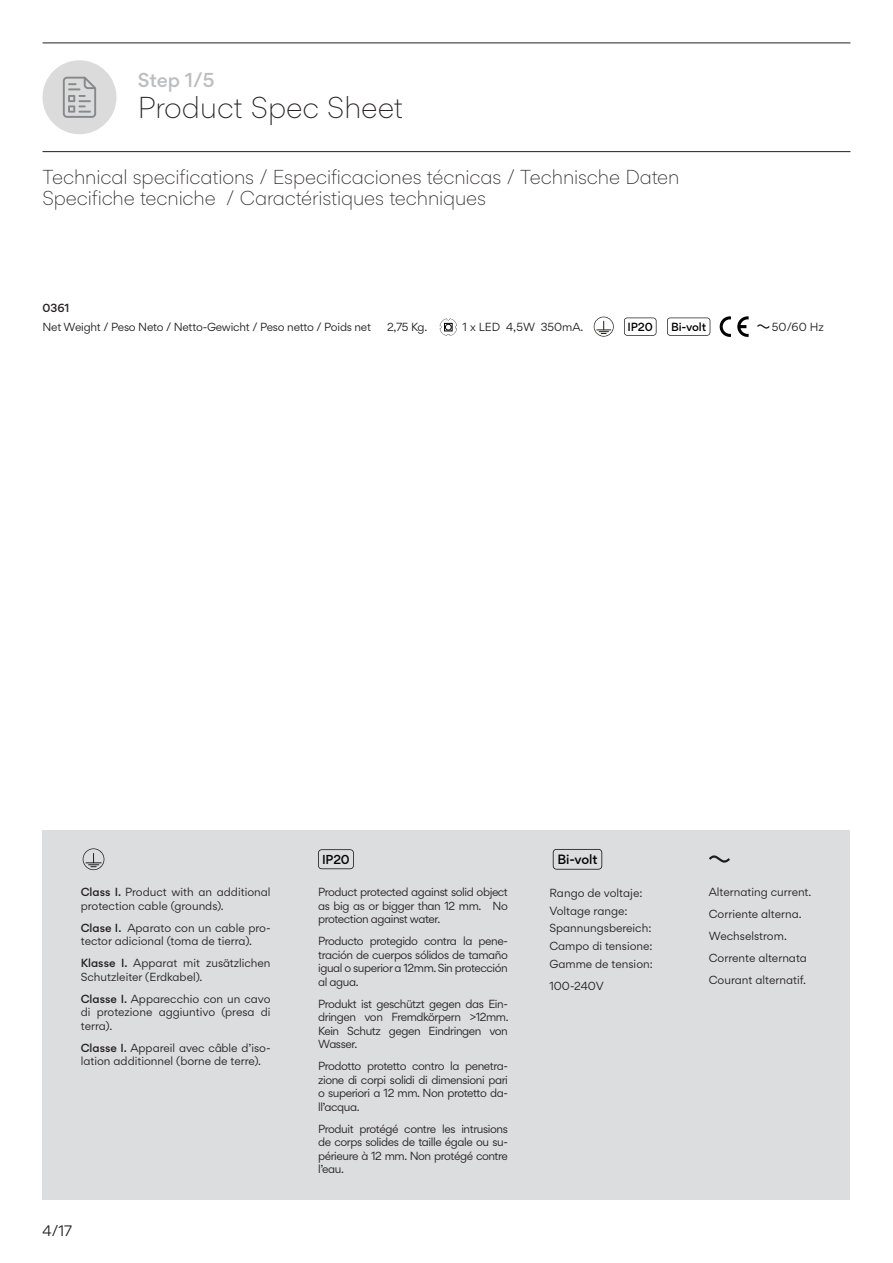
<style>
.page{position:relative;width:893px;height:1263px;background:#fff}
.page>*{position:absolute;margin:0;border:0;box-sizing:border-box;transform-origin:0 0}
.Texto_Ficha_Tripa_20{font:300 27px "Gordita";color:#231f20}
.t1{font:300 18px "Gordita";letter-spacing:-.005em;color:#231f20}
.Texto_Ficha_Tripa_20-2{font:500 18px "Gordita";color:#bcbdc0}
.t2{font:13.5px "Gordita";color:#231f20}
.t3{font:500 12px "Gordita";letter-spacing:-.015em;color:#010101}
.t4{font:500 11.55px "Gordita";color:#010101}
.t5{font:10.5px/13.5px "Gordita";letter-spacing:-.01em;color:#231f20;text-align:justify}
.t6{font:500 10.5px "Gordita";letter-spacing:-.015em;color:#010101}
.t7{font:500 10.5px "Gordita";color:#231f20}
.s1{font-weight:500}
</style>
<div class="page">
<hr style="left:43px;top:43px;width:807px;height:1px;background:#231f20">
<div style="left:43px;top:60px;width:73px;height:74px;background:#dadbda;border-radius:50%"></div>
<svg style="left:63px;top:77px;width:33px;height:41px"></svg>
<hr style="left:43px;top:151px;width:807px;height:1px;background:#231f20">
<div style="left:43px;top:830px;width:807px;height:369px;background:#dcdddf"></div>
<svg style="left:318px;top:849px;width:36px;height:20px"></svg>
<svg style="left:83px;top:848px;width:21px;height:22px"></svg>
<svg style="left:709px;top:855px;width:21px;height:8px"></svg>
<svg style="left:553px;top:849px;width:49px;height:20px"></svg>
<svg style="left:594px;top:317px;width:20px;height:20px"></svg>
<svg style="left:720px;top:316px;width:11px;height:21px"></svg>
<svg style="left:737px;top:316px;width:12px;height:21px"></svg>
<svg style="left:624px;top:318px;width:32px;height:18px"></svg>
<svg style="left:757px;top:324px;width:13px;height:5px"></svg>
<svg style="left:440px;top:318px;width:17px;height:18px"></svg>
<svg style="left:667px;top:318px;width:43px;height:18px"></svg>
<p class="Texto_Ficha_Tripa_20-2" style="left:138px;top:66px;width:78px">Step 1/5</p>
<p class="Texto_Ficha_Tripa_20" style="left:138px;top:88px;width:267px">Product Spec Sheet</p>
<p class="t1" style="left:43px;top:163px;width:638px">Technical specifications / Especificaciones técnicas / Technische Daten</p>
<p class="t1" style="left:43px;top:184px;width:445px">Specifiche tecniche / Caractéristiques techniques</p>
<p class="t7" style="left:43px;top:300px;width:28px">0361</p>
<p class="t5" style="left:43px;top:320px;width:330px">Net Weight / Peso Neto / Netto-Gewicht / Peso netto / Poids net</p>
<p class="t5" style="left:387px;top:320px;width:42px">2,75 Kg.</p>
<p class="t6" style="left:671px;top:319px;width:37px">Bi-volt</p>
<p class="t5" style="left:463px;top:320px;width:122px">1 x LED 4,5W 350mA.</p>
<p class="t6" style="left:628px;top:319px;width:27px">IP20</p>
<p class="t5" style="left:772px;top:320px;width:53px">50/60 Hz</p>
<p class="t5" style="left:81px;top:885px;width:191px"><span class="s1">Class I.</span> Product with an additional protection cable (grounds).</p>
<p class="t5" style="left:81px;top:921px;width:191px"><span class="s1">Clase I.</span> Aparato con un cable pro&shy;tector adicional (toma de tierra).</p>
<p class="t5" style="left:81px;top:956px;width:191px"><span class="s1">Klasse I.</span> Apparat mit zusätzlichen<br>Schutzleiter (Erdkabel).</p>
<p class="t5" style="left:81px;top:992px;width:191px"><span class="s1">Classe I.</span> Apparecchio con un cavo di protezione aggiuntivo (presa di terra).</p>
<p class="t5" style="left:81px;top:1041px;width:191px"><span class="s1">Classe I.</span> Appareil avec câble d’iso&shy;lation additionnel (borne de terre).</p>
<p class="t2" style="left:43px;top:1220px;width:31px">4/17</p>
<p class="t4" style="left:322px;top:851px;width:29px">IP20</p>
<p class="t3" style="left:557px;top:851px;width:41px">Bi-volt</p>
<p class="t5" style="left:318px;top:885px;width:191px">Product protected against solid object as big as or bigger than 12 mm. No protection against water.</p>
<p class="t5" style="left:318px;top:934px;width:191px">Producto protegido contra la pene&shy;tración de cuerpos sólidos de tamaño igual o superior a 12mm. Sin protección al agua.</p>
<p class="t5" style="left:318px;top:997px;width:192px">Produkt ist geschützt gegen das Ein&shy;dringen von Fremdkörpern &gt;12mm.<br>Kein Schutz gegen Eindringen von Wasser.</p>
<p class="t5" style="left:318px;top:1059px;width:191px">Prodotto protetto contro la penetra&shy;zione di corpi solidi di dimensioni pari o superiori a 12 mm. Non protetto da&shy;ll’acqua.</p>
<p class="t5" style="left:318px;top:1122px;width:191px">Produit protégé contre les intrusions de corps solides de taille égale ou su&shy;périeure à 12 mm. Non protégé contre l’eau.</p>
<p class="t5" style="left:549px;top:886px;width:95px">Rango de voltaje:</p>
<p class="t5" style="left:549px;top:903px;width:80px">Voltage range:</p>
<p class="t5" style="left:549px;top:921px;width:104px">Spannungsbereich:</p>
<p class="t5" style="left:549px;top:939px;width:105px">Campo di tensione:</p>
<p class="t5" style="left:549px;top:957px;width:105px">Gamme de tension:</p>
<p class="t5" style="left:549px;top:979px;width:56px">100-240V</p>
<p class="t5" style="left:709px;top:885px;width:104px">Alternating current.</p>
<p class="t5" style="left:709px;top:907px;width:95px">Corriente alterna.</p>
<p class="t5" style="left:709px;top:929px;width:80px">Wechselstrom.</p>
<p class="t5" style="left:709px;top:951px;width:100px">Corrente alternata</p>
<p class="t5" style="left:709px;top:973px;width:99px">Courant alternatif.</p>
</div>
